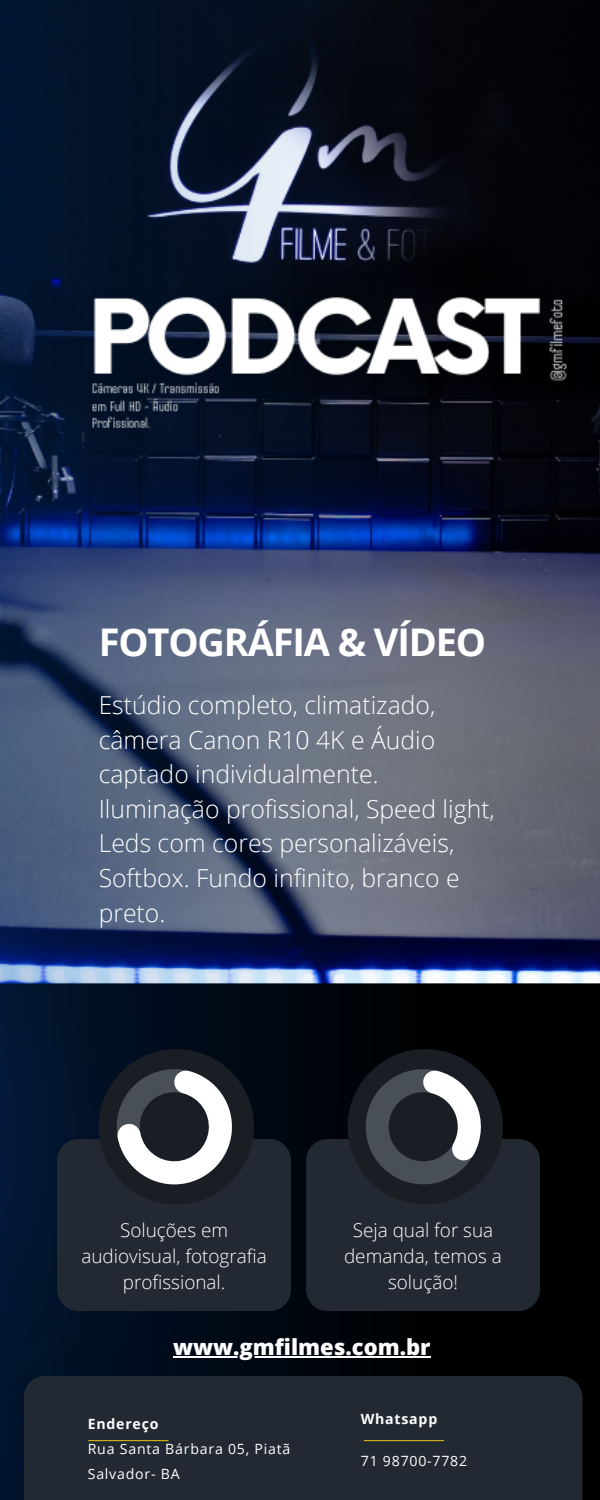
<style>
.page{position:relative;width:600px;height:1500px;background:#fff}
.page>*{position:absolute;margin:0;border:0;box-sizing:border-box;transform-origin:0 0}
.t1{font:700 38.1px "Open Sans";letter-spacing:-.03em;color:#fff}
.t2{font:300 24.7px/34.6px "Open Sans";color:#fff;text-align:justify}
.t3{font:800 22px "Open Sans";color:#fff}
.t4{font:300 18.9px/26.2px "Open Sans";color:#fff;text-align:center}
.t5{font:14.1px/24.7px "Open Sans";letter-spacing:.055em;color:#fff}
.t6{font:700 14.1px "Open Sans";letter-spacing:.055em;color:#fff}
</style>
<div class="page">
<img style="left:0;top:0;width:600px;height:1500px">
<div style="left:24px;top:1376px;width:558px;height:124px;background:#232932"></div>
<div style="left:57px;top:1139px;width:234px;height:172px;background:#232932;border-radius:21px"></div>
<div style="left:306px;top:1139px;width:234px;height:172px;background:#232932;border-radius:21px"></div>
<div style="left:99px;top:1049px;width:155px;height:155px;background:#191d24;border-radius:50%"></div>
<div style="left:348px;top:1049px;width:155px;height:155px;background:#191d24;border-radius:50%"></div>
<svg style="left:117px;top:1069px;width:115px;height:115px"></svg>
<svg style="left:366px;top:1069px;width:115px;height:115px"></svg>
<hr style="left:88px;top:1440px;width:80px;height:1px;background:#eac31c">
<hr style="left:364px;top:1440px;width:80px;height:1px;background:#eac31c">
<hr style="left:173px;top:1356px;width:258px;height:2px;background:#fff">
<p class="t1" style="left:99px;top:615px;width:389px">FOTOGRÁFIA &amp; VÍDEO</p>
<p class="t2" style="left:99px;top:687px;width:338px">Estúdio completo, climatizado, câmera Canon R10 4K e Áudio captado individualmente.</p>
<p class="t2" style="left:99px;top:791px;width:398px;text-align:left">Iluminação profissional, Speed light,<br>Leds com cores personalizáveis,<br>Softbox. Fundo infinito, branco e preto.</p>
<p class="t4" style="left:81px;top:1216px;width:187px">Soluções em audiovisual, fotografia profissional.</p>
<p class="t4" style="left:344px;top:1216px;width:159px">Seja qual for sua demanda, temos a solução!</p>
<p class="t3" style="left:173px;top:1331px;width:259px">www.gmfilmes.com.br</p>
<p class="t6" style="left:88px;top:1414px;width:72px">Endereço</p>
<p class="t6" style="left:361px;top:1409px;width:78px">Whatsapp</p>
<p class="t5" style="left:88px;top:1436px;width:204px">Rua Santa Bárbara 05, Piatã<br>Salvador- BA</p>
<p class="t5" style="left:361px;top:1448px;width:108px">71 98700-7782</p>
</div>
